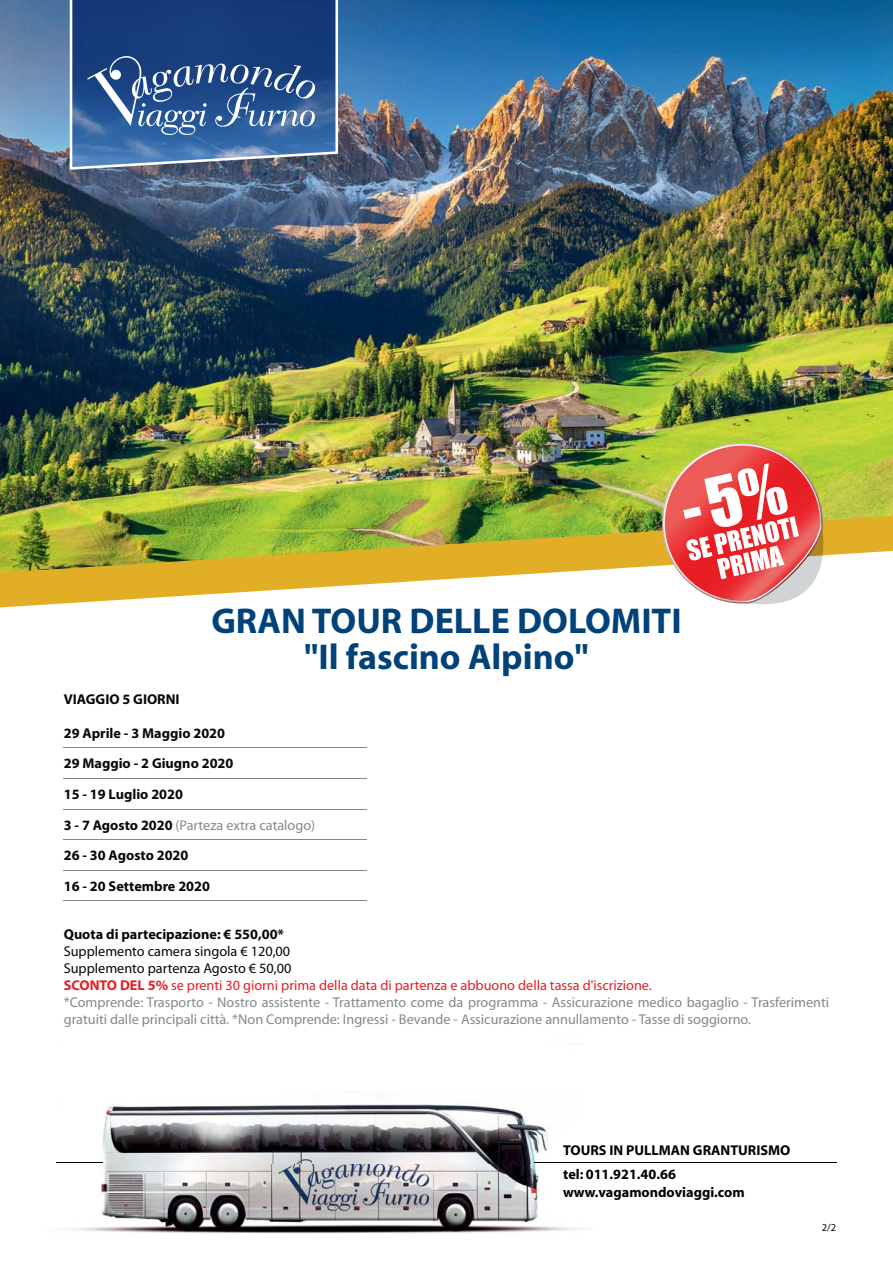
<style>
.page{position:relative;width:893px;height:1263px;background:#fff}
.page>*{position:absolute;margin:0;border:0;box-sizing:border-box;transform-origin:0 0}
.t1{font:700 36px/36px "Myriad";color:#004279;text-align:center}
.t2{font:14.25px/17.1px "Myriad Pro";color:#84888c}
.t3{font:700 14.25px "Myriad Pro";color:#05070d}
.t4{font:700 14.25px/24px "Myriad";color:#000104}
.t5{font:13.5px "Arial";color:#84888c;scale:23.98 1}
.t6{font:10.5px "Myriad Pro";color:#05070d}
.s1{font-weight:700;color:#05070d}
.s2{color:#05070d}
.s3{font-weight:700;color:#e61f24}
.s4{color:#e61f24}
</style>
<div class="page">
<img style="left:0;top:0;width:893px;height:516px">
<img style="left:56px;top:1104px;width:781px;height:130px">
<hr style="left:57px;top:1162px;width:46px;height:1px;background:#000104">
<hr style="left:534px;top:1162px;width:302px;height:1px;background:#000104">
<svg style="left:70px;top:0;width:268px;height:170px"></svg>
<img style="left:72px;top:0;width:263px;height:167px">
<svg style="left:87px;top:53px;width:228px;height:82px"></svg>
<img style="left:0;top:516px;width:893px;height:91px">
<svg style="left:654px;top:435px;width:172px;height:172px"></svg>
<p class="t3" style="left:64px;top:694px;width:117px">VIAGGIO 5 GIORNI</p>
<h1 class="t1" style="left:211px;top:606px;width:472px">GRAN TOUR DELLE DOLOMITI "Il fascino Alpino"</h1>
<p class="t3" style="left:64px;top:728px;width:163px">29 Aprile - 3 Maggio 2020</p>
<p class="t5" style="left:53px;top:769px;width:15px">―</p>
<p class="t5" style="left:53px;top:739px;width:15px">―</p>
<p class="t3" style="left:64px;top:759px;width:171px">29 Maggio - 2 Giugno 2020</p>
<p class="t5" style="left:53px;top:800px;width:15px">―</p>
<p class="t3" style="left:64px;top:789px;width:121px">15 - 19 Luglio 2020</p>
<p class="t5" style="left:53px;top:831px;width:15px">―</p>
<p class="t2" style="left:64px;top:818px;width:253px"><span class="s1">3 - 7 Agosto 2020</span> (Parteza extra catalogo)</p>
<p class="t5" style="left:53px;top:861px;width:15px">―</p>
<p class="t3" style="left:64px;top:851px;width:126px">26 - 30 Agosto 2020</p>
<p class="t5" style="left:53px;top:892px;width:15px">―</p>
<p class="t3" style="left:64px;top:881px;width:148px">16 - 20 Settembre 2020</p>
<p class="t3" style="left:64px;top:929px;width:222px">Quota di partecipazione: € 550,00*</p>
<p class="t2" style="left:64px;top:944px;width:767px"><span class="s2">Supplemento camera singola € 120,00<br>Supplemento partenza Agosto € 50,00<br></span><span class="s3">SCONTO DEL 5%</span> <span class="s4">se prenti 30 giorni prima della data di partenza e abbuono della tassa d'iscrizione.<br></span>*Comprende: Trasporto - Nostro assistente - Trattamento come da programma - Assicurazione medico bagaglio - Trasferimenti gratuiti dalle principali città. *Non Comprende: Ingressi - Bevande - Assicurazione annullamento - Tasse di soggiorno.</p>
<p class="t4" style="left:563px;top:1139px;width:229px">TOURS IN PULLMAN GRANTURISMO tel: 011.921.40.66</p>
<p class="t4" style="left:563px;top:1181px;width:183px">www.vagamondoviaggi.com</p>
<p class="t6" style="left:822px;top:1223px;width:16px">2/2</p>
</div>
